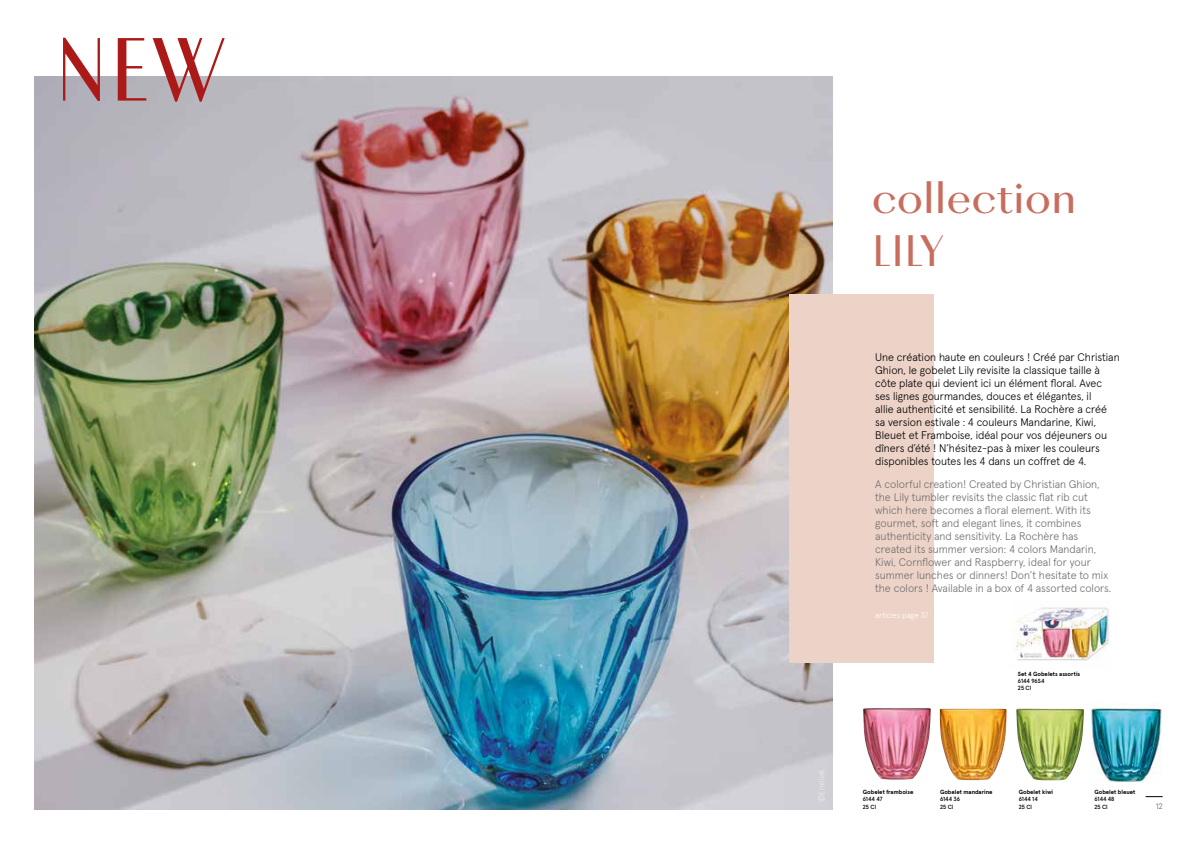
<style>
.page{position:relative;width:1191px;height:842px;background:#fff}
.page>*{position:absolute;margin:0;border:0;box-sizing:border-box;transform-origin:0 0}
.t1{font:500 92.4px "Vinter";color:#ab1a18}
.t2{font:500 45.5px "Vinter";color:#c76e5f}
.t3{font:300 11px/13px "Apercu";color:#000}
.t4{font:300 11px/13px "Apercu";color:#706f6f}
.t5{font:300 8px "Apercu";color:#575756}
.t6{font:300 7.9px "Apercu";color:#fff}
.t7{font:700 6px "Apercu";color:#000}
.t8{font:500 6px/7.2px "Apercu";color:#000}
.s1{color:#fff}
</style>
<div class="page">
<img style="left:35px;top:77px;width:797px;height:732px">
<div style="left:789px;top:294px;width:145px;height:369px;background:#edd3c7"></div>
<svg style="left:1145px;top:796px;width:17px;height:1px"></svg>
<img style="left:939px;top:709px;width:67px;height:71px">
<img style="left:1090px;top:703px;width:71px;height:79px">
<img style="left:1016px;top:708px;width:68px;height:72px">
<img style="left:863px;top:708px;width:68px;height:72px">
<img style="left:1016px;top:607px;width:94px;height:54px">
<h1 class="t1" style="left:54px;top:11px;width:172px">NEW</h1>
<h2 class="t2" style="left:871px;top:169px;width:207px">collection</h2>
<h2 class="t2" style="left:871px;top:221px;width:74px">LILY</h2>
<p class="t3" style="left:875px;top:349px;width:246px">Une création haute en couleurs ! Créé par Christian Ghion, le gobelet Lily revisite la classique taille à côte plate qui devient ici un élément floral. Avec ses lignes gourmandes, douces et élégantes, il<br>allie authenticité et sensibilité. La Rochère a créé sa version estivale : 4 couleurs Mandarine, Kiwi, Bleuet et Framboise, idéal pour vos déjeuners ou dîners d’été ! N’hésitez-pas à mixer les couleurs disponibles toutes les 4 dans un coffret de 4.</p>
<p class="t4" style="left:875px;top:477px;width:238px">A colorful creation! Created by Christian Ghion, the Lily tumbler revisits the classic flat rib cut which here becomes a floral element. With its gourmet, soft and elegant lines, it combines authenticity and sensitivity. La Rochère has created its summer version: 4 colors Mandarin, Kiwi, Cornflower and Raspberry, ideal for your summer lunches or dinners! Don’t hesitate to mix the colors ! Available in a box of 4 assorted colors.</p>
<p class="t6" style="left:875px;top:609px;width:55px">articles page 37</p>
<p class="t7" style="left:1018px;top:669px;width:64px">Set 4 Gobelets assortis</p>
<p class="t8" style="left:1018px;top:677px;width:28px">6144 96S4</p>
<p class="t7" style="left:863px;top:787px;width:52px">Gobelet framboise</p>
<p class="t8" style="left:863px;top:795px;width:21px">6144 47</p>
<p class="t7" style="left:940px;top:787px;width:54px">Gobelet mandarine</p>
<p class="t8" style="left:940px;top:795px;width:22px">6144 36<br>25 Cl <span class="s1">6</span></p>
<p class="t7" style="left:1018px;top:787px;width:36px">Gobelet kiwi</p>
<p class="t8" style="left:1018px;top:795px;width:21px">6144 14</p>
<p class="t7" style="left:1094px;top:787px;width:43px">Gobelet bleuet</p>
<p class="t8" style="left:1094px;top:795px;width:22px">6144 48</p>
<p class="t5" style="left:1156px;top:800px;width:8px">12</p>
</div>
